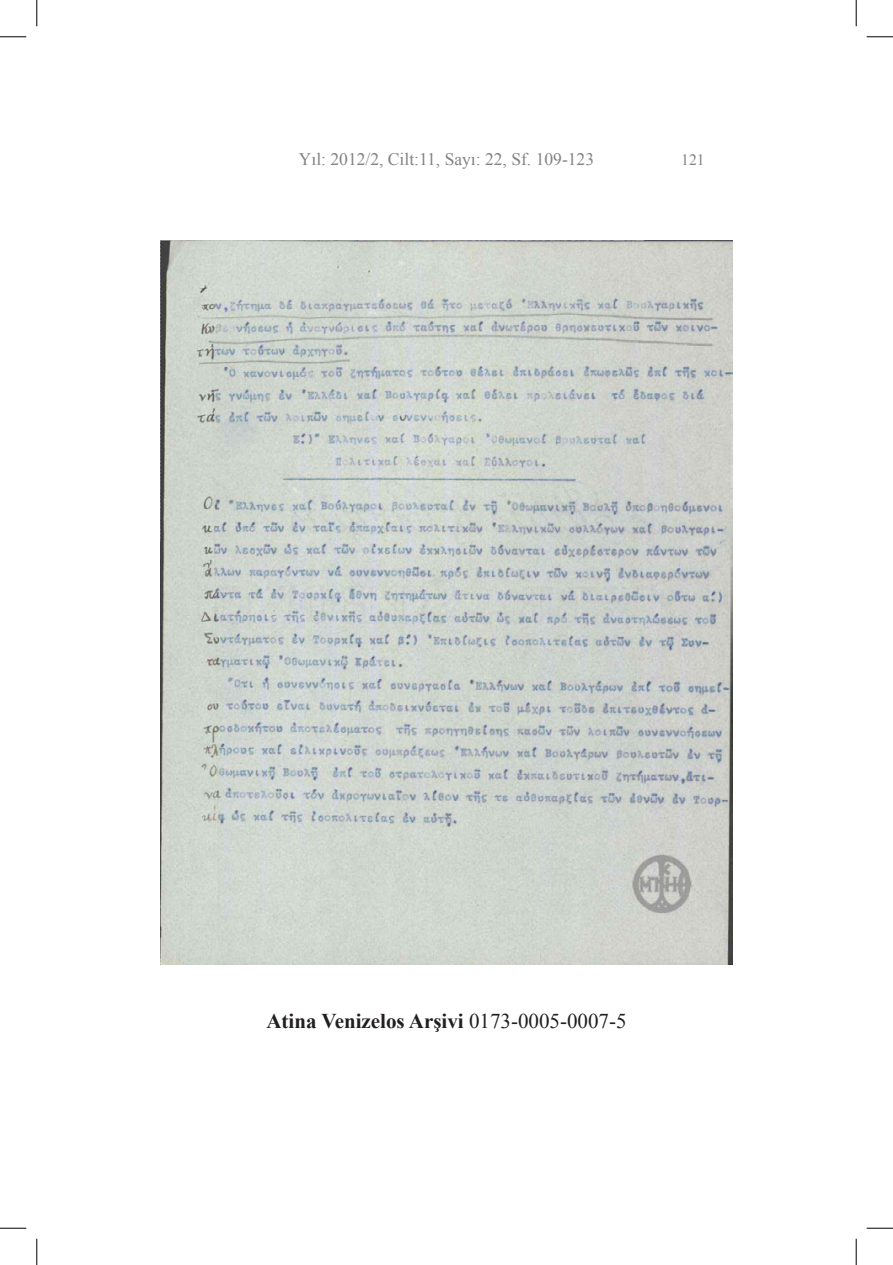
<style>
.page{position:relative;width:893px;height:1265px;background:#fff}
.page>*{position:absolute;margin:0;border:0;box-sizing:border-box;transform-origin:0 0}
.t1{font:700 21px "Times New Roman";color:#231f20}
.t2{font:17.5px "Times New Roman";color:#808285}
.t3{font:15.75px "Times New Roman";color:#808285}
.s1{font-weight:400}
</style>
<div class="page">
<img style="left:161px;top:240px;width:570px;height:724px">
<svg style="left:0;top:36px;width:26px;height:1px"></svg>
<svg style="left:866px;top:36px;width:26px;height:1px"></svg>
<svg style="left:0;top:1227px;width:26px;height:1px"></svg>
<svg style="left:866px;top:1227px;width:26px;height:1px"></svg>
<svg style="left:36px;top:0;width:1px;height:26px"></svg>
<svg style="left:36px;top:1238px;width:1px;height:26px"></svg>
<svg style="left:855px;top:0;width:1px;height:26px"></svg>
<svg style="left:855px;top:1238px;width:1px;height:26px"></svg>
<p class="t2" style="left:299px;top:147px;width:296px">Yıl: 2012/2, Cilt:11, Sayı: 22, Sf. 109-123</p>
<p class="t3" style="left:680px;top:149px;width:25px">121</p>
<p class="t1" style="left:266px;top:1006px;width:361px">Atina Venizelos Arşivi <span class="s1">0173-0005-0007-5</span></p>
</div>
